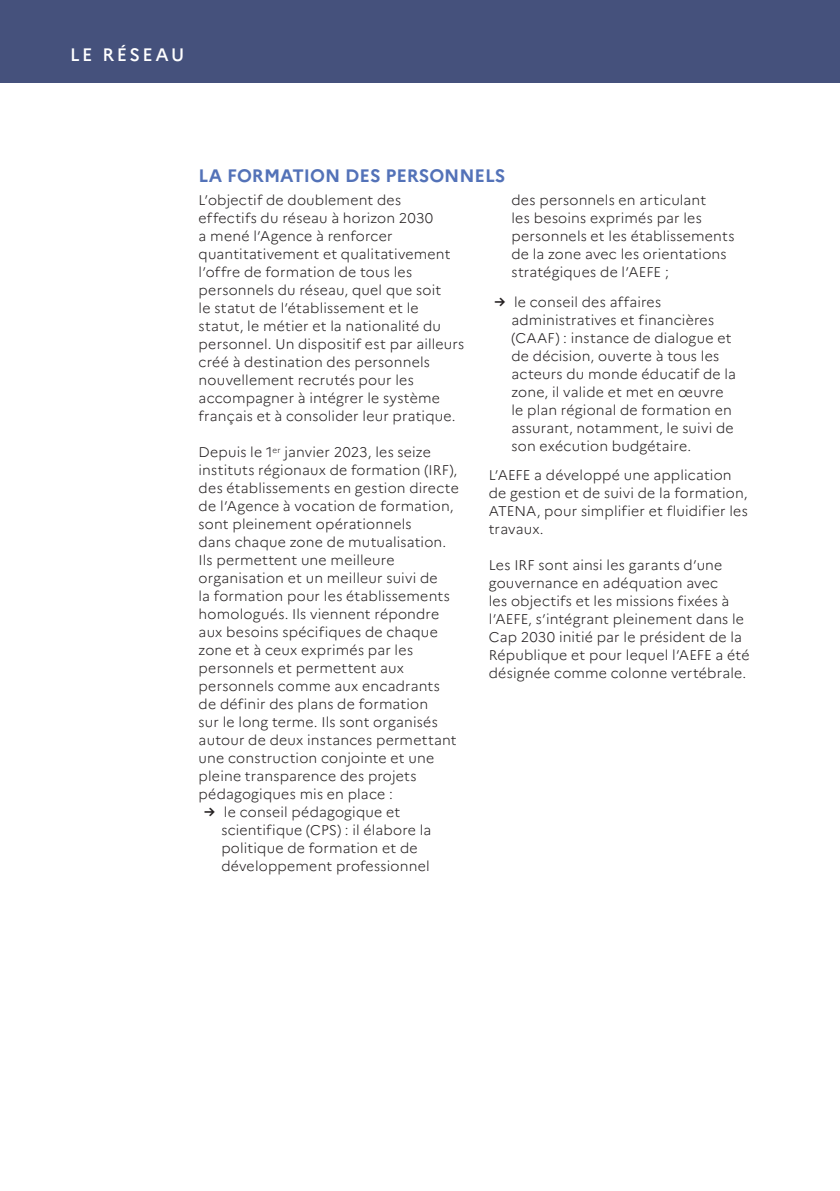
<style>
.page{position:relative;width:840px;height:1191px;background:#fff}
.page>*{position:absolute;margin:0;border:0;box-sizing:border-box;transform-origin:0 0}
.titre_1_bleu{font:700 18px "Marianne";color:#5372b8}
.t1{font:500 18px "Marianne";letter-spacing:.14em;color:#fff}
.courant{font:300 14px/18px "Marianne";letter-spacing:.015em;color:#231f20}
.s1{font-weight:700}
</style>
<div class="page">
<div style="left:0;top:0;width:839px;height:82px;background:#45517c"></div>
<p class="t1" style="left:70px;top:43px;width:116px">LE RÉSEAU</p>
<p class="titre_1_bleu" style="left:198px;top:164px;width:308px">LA FORMATION DES PERSONNELS</p>
<p class="courant" style="left:198px;top:191px;width:267px">L’objectif de doublement des<br>effectifs du réseau à horizon 2030<br>a mené l’Agence à renforcer quantitativement et qualitativement l’offre de formation de tous les personnels du réseau, quel que soit<br>le statut de l’établissement et le statut, le métier et la nationalité du personnel. Un dispositif est par ailleurs créé à destination des personnels nouvellement recrutés pour les accompagner à intégrer le système français et à consolider leur pratique.</p>
<p class="courant" style="left:198px;top:443px;width:261px">Depuis le 1<sup>er</sup> janvier 2023, les seize instituts régionaux de formation (IRF), des établissements en gestion directe de l’Agence à vocation de formation, sont pleinement opérationnels<br>dans chaque zone de mutualisation.<br>Ils permettent une meilleure organisation et un meilleur suivi de<br>la formation pour les établissements homologués. Ils viennent répondre aux besoins spécifiques de chaque zone et à ceux exprimés par les personnels et permettent aux personnels comme aux encadrants de définir des plans de formation<br>sur le long terme. Ils sont organisés autour de deux instances permettant une construction conjointe et une pleine transparence des projets pédagogiques mis en place :</p>
<p class="courant" style="left:221px;top:803px;width:211px;text-indent:-17px"><span class="s1">→</span> le conseil pédagogique et scientifique (CPS) : il élabore la politique de formation et de développement professionnel</p>
<p class="courant" style="left:511px;top:191px;width:224px">des personnels en articulant<br>les besoins exprimés par les personnels et les établissements de la zone avec les orientations stratégiques de l’AEFE ;</p>
<p class="courant" style="left:511px;top:292px;width:226px;text-indent:-17px"><span class="s1">→</span> le conseil des affaires administratives et financières (CAAF) : instance de dialogue et de décision, ouverte à tous les acteurs du monde éducatif de la zone, il valide et met en œuvre le plan régional de formation en assurant, notamment, le suivi de son exécution budgétaire.</p>
<p class="courant" style="left:488px;top:466px;width:260px">L’AEFE a développé une application de gestion et de suivi de la formation,<br>ATENA, pour simplifier et fluidifier les travaux.</p>
<p class="courant" style="left:488px;top:556px;width:262px">Les IRF sont ainsi les garants d’une gouvernance en adéquation avec<br>les objectifs et les missions fixées à l’AEFE, s’intégrant pleinement dans le Cap 2030 initié par le président de la République et pour lequel l’AEFE a été désignée comme colonne vertébrale.</p>
</div>
